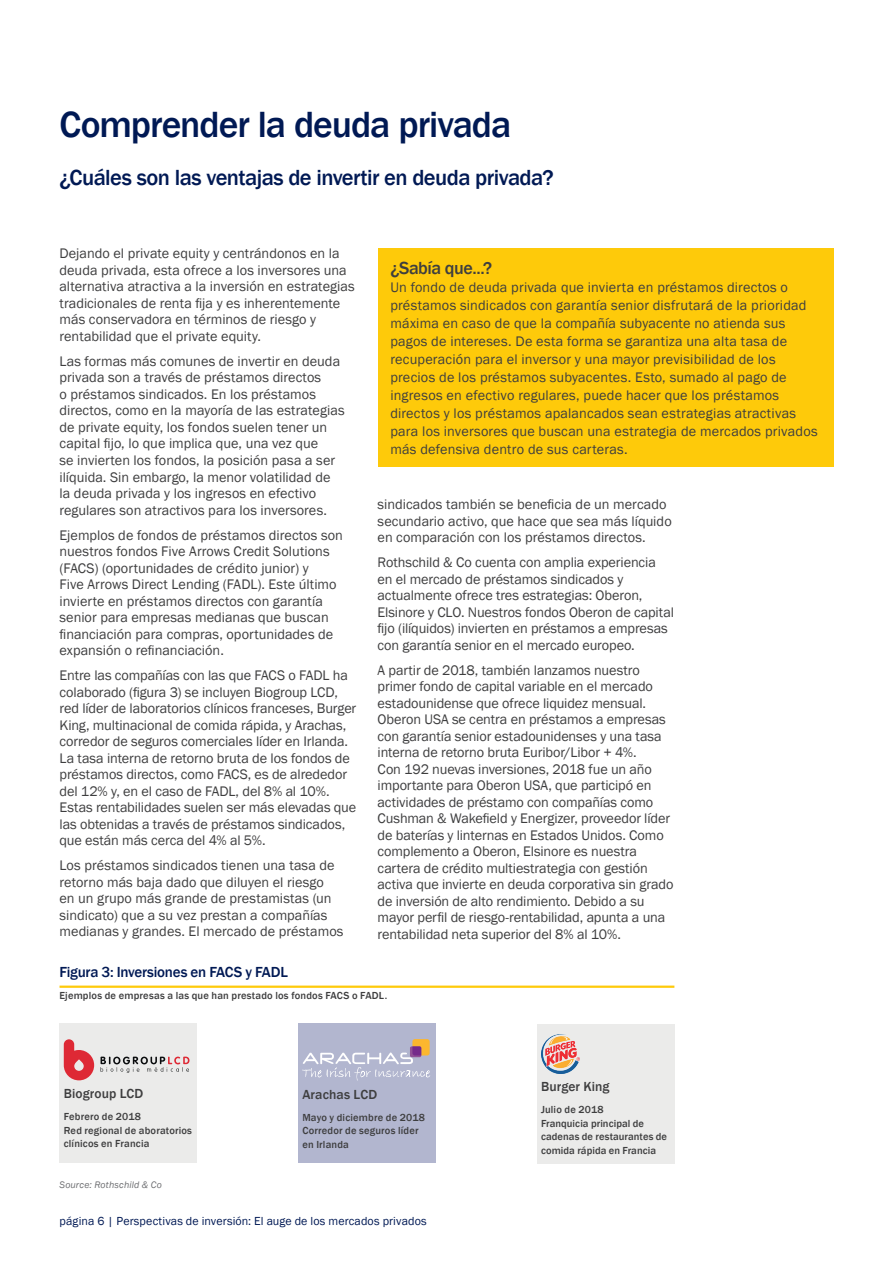
<style>
.page{position:relative;width:893px;height:1263px;background:#fff}
.page>*{position:absolute;margin:0;border:0;box-sizing:border-box;transform-origin:0 0}
.t1{font:500 37.5px "Franklin Gothic";letter-spacing:-.025em;color:#001954}
.t2{font:500 22.5px "Franklin Gothic";letter-spacing:-.025em;color:#001954}
.t3{font:500 18px "Franklin Gothic";letter-spacing:-.025em;color:#3e3e3f}
.t4{font:500 15px "Franklin Gothic";letter-spacing:-.015em;color:#001954}
.t5{font:14.25px/16.5px "Franklin Gothic";color:#3e3e3f}
.t6{font:500 13.5px "Franklin Gothic";letter-spacing:.01em;color:#3e3e3f}
.t7{font:12px "Franklin Gothic";letter-spacing:.01em;color:#001954}
.t8{font:500 10.5px/13.5px "Franklin Gothic";letter-spacing:.015em;color:#3e3e3f}
.t9{font:italic 9.75px "Franklin Gothic";letter-spacing:.015em;color:#6c6d70}
</style>
<div class="page">
<hr style="left:60px;top:985px;width:614px;height:3px;background:#feca0a">
<div style="left:378px;top:248px;width:455px;height:219px;background:#feca0a"></div>
<div style="left:60px;top:1023px;width:137px;height:140px;background:#ebebea"></div>
<svg style="left:101px;top:1056px;width:88px;height:17px"></svg>
<svg style="left:64px;top:1039px;width:30px;height:41px"></svg>
<div style="left:298px;top:1023px;width:138px;height:140px;background:#b2b6cf"></div>
<div style="left:412px;top:1039px;width:18px;height:16px;background:#fcb72e;border-radius:2px"></div>
<svg style="left:302px;top:1046px;width:128px;height:34px"></svg>
<div style="left:537px;top:1024px;width:137px;height:140px;background:#ebebea"></div>
<img style="left:541px;top:1035px;width:38px;height:38px">
<h1 class="t1" style="left:60px;top:101px;width:453px">Comprender la deuda privada</h1>
<h2 class="t2" style="left:60px;top:163px;width:496px">¿Cuáles son las ventajas de invertir en deuda privada?</h2>
<p class="t5" style="left:60px;top:246px;width:297px">Dejando el private equity y centrándonos en la deuda privada, esta ofrece a los inversores una alternativa atractiva a la inversión en estrategias tradicionales de renta fija y es inherentemente más conservadora en términos de riesgo y rentabilidad que el private equity.</p>
<p class="t5" style="left:60px;top:353px;width:287px">Las formas más comunes de invertir en deuda privada son a través de préstamos directos<br>o préstamos sindicados. En los préstamos directos, como en la mayoría de las estrategias de private equity, los fondos suelen tener un capital fijo, lo que implica que, una vez que<br>se invierten los fondos, la posición pasa a ser ilíquida. Sin embargo, la menor volatilidad de la deuda privada y los ingresos en efectivo regulares son atractivos para los inversores.</p>
<p class="t5" style="left:60px;top:527px;width:285px">Ejemplos de fondos de préstamos directos son nuestros fondos Five Arrows Credit Solutions (FACS) (oportunidades de crédito junior) y<br>Five Arrows Direct Lending (FADL). Este último invierte en préstamos directos con garantía senior para empresas medianas que buscan financiación para compras, oportunidades de expansión o refinanciación.</p>
<p class="t5" style="left:60px;top:667px;width:298px">Entre las compañías con las que FACS o FADL ha colaborado (figura 3) se incluyen Biogroup LCD, red líder de laboratorios clínicos franceses, Burger King, multinacional de comida rápida, y Arachas, corredor de seguros comerciales líder en Irlanda.<br>La tasa interna de retorno bruta de los fondos de préstamos directos, como FACS, es de alrededor del 12% y, en el caso de FADL, del 8% al 10%.<br>Estas rentabilidades suelen ser más elevadas que las obtenidas a través de préstamos sindicados, que están más cerca del 4% al 5%.</p>
<p class="t5" style="left:60px;top:857px;width:286px">Los préstamos sindicados tienen una tasa de retorno más baja dado que diluyen el riesgo<br>en un grupo más grande de prestamistas (un sindicato) que a su vez prestan a compañías medianas y grandes. El mercado de préstamos</p>
<p class="t4" style="left:60px;top:963px;width:230px">Figura 3: Inversiones en FACS y FADL</p>
<p class="t8" style="left:60px;top:989px;width:329px">Ejemplos de empresas a las que han prestado los fondos FACS o FADL.</p>
<p class="t3" style="left:390px;top:257px;width:103px">¿Sabía que...?</p>
<p class="t5" style="left:390px;top:278px;width:429px;line-height:18px">Un fondo de deuda privada que invierta en préstamos directos o préstamos sindicados con garantía senior disfrutará de la prioridad máxima en caso de que la compañía subyacente no atienda sus pagos de intereses. De esta forma se garantiza una alta tasa de recuperación para el inversor y una mayor previsibilidad de los precios de los préstamos subyacentes. Esto, sumado al pago de ingresos en efectivo regulares, puede hacer que los préstamos directos y los préstamos apalancados sean estrategias atractivas para los inversores que buscan una estrategia de mercados privados más defensiva dentro de sus carteras.</p>
<p class="t5" style="left:378px;top:496px;width:296px">sindicados también se beneficia de un mercado secundario activo, que hace que sea más líquido en comparación con los préstamos directos.</p>
<p class="t5" style="left:378px;top:554px;width:298px">Rothschild &amp; Co cuenta con amplia experiencia en el mercado de préstamos sindicados y actualmente ofrece tres estrategias: Oberon, Elsinore y CLO. Nuestros fondos Oberon de capital fijo (ilíquidos) invierten en préstamos a empresas con garantía senior en el mercado europeo.</p>
<p class="t5" style="left:378px;top:662px;width:297px">A partir de 2018, también lanzamos nuestro primer fondo de capital variable en el mercado estadounidense que ofrece liquidez mensual.<br>Oberon USA se centra en préstamos a empresas con garantía senior estadounidenses y una tasa interna de retorno bruta Euribor/Libor + 4%.<br>Con 192 nuevas inversiones, 2018 fue un año importante para Oberon USA, que participó en actividades de préstamo con compañías como Cushman &amp; Wakefield y Energizer, proveedor líder de baterías y linternas en Estados Unidos. Como complemento a Oberon, Elsinore es nuestra cartera de crédito multiestrategia con gestión activa que invierte en deuda corporativa sin grado de inversión de alto rendimiento. Debido a su mayor perfil de riesgo-rentabilidad, apunta a una rentabilidad neta superior del 8% al 10%.</p>
<p class="t6" style="left:64px;top:1085px;width:81px">Biogroup LCD</p>
<p class="t8" style="left:64px;top:1110px;width:130px">Febrero de 2018<br>Red regional de aboratorios clínicos en Francia</p>
<p class="t9" style="left:60px;top:1178px;width:104px">Source: Rothschild &amp; Co</p>
<p class="t6" style="left:302px;top:1086px;width:76px">Arachas LCD</p>
<p class="t8" style="left:302px;top:1110px;width:124px">Mayo y diciembre de 2018<br>Corredor de seguros líder en Irlanda</p>
<p class="t7" style="left:60px;top:1213px;width:369px">página 6 | Perspectivas de inversión: El auge de los mercados privados</p>
<p class="t6" style="left:541px;top:1078px;width:70px">Burger King</p>
<p class="t8" style="left:541px;top:1103px;width:128px">Julio de 2018<br>Franquicia principal de cadenas de restaurantes de comida rápida en Francia</p>
</div>
